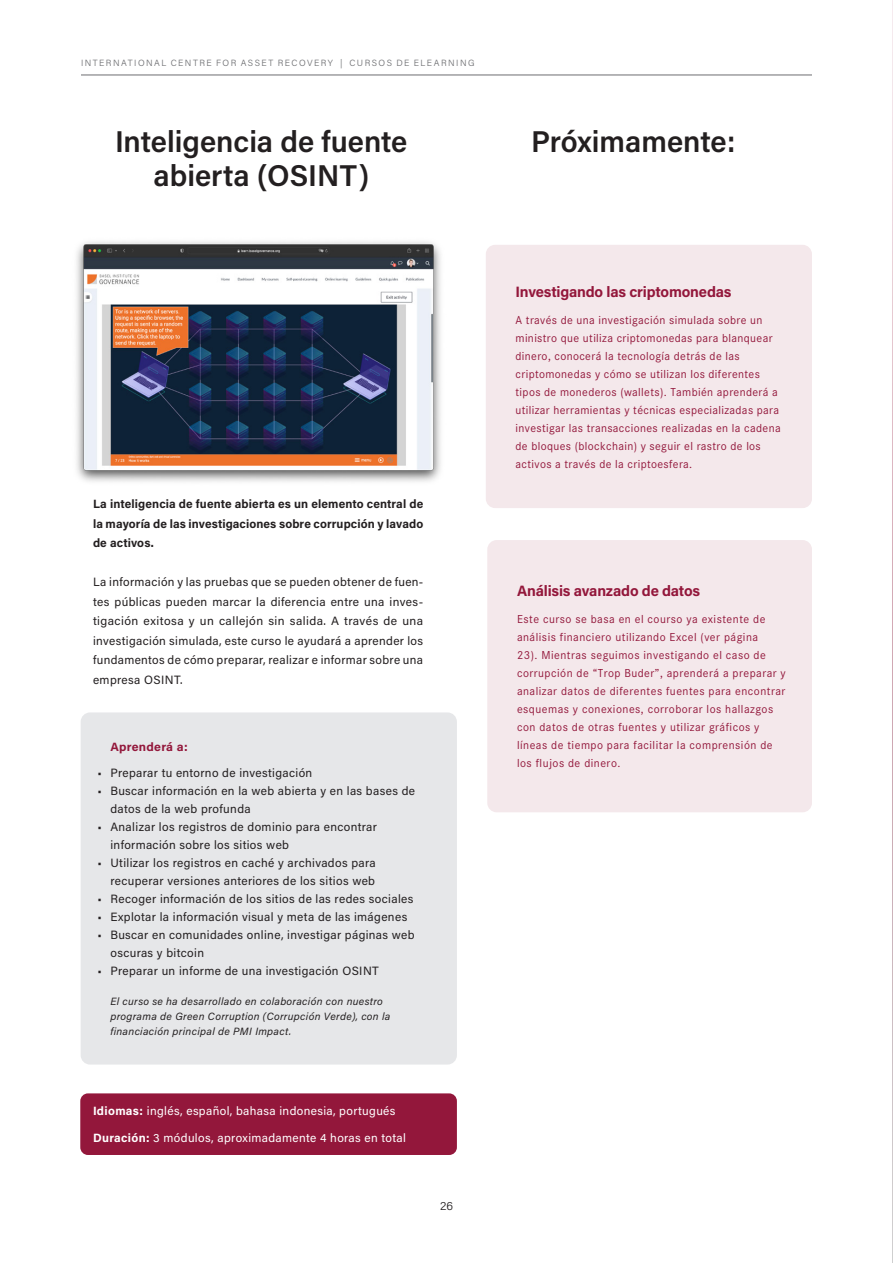
<style>
.page{position:relative;width:893px;height:1263px;background:#fff}
.page>*{position:absolute;margin:0;border:0;box-sizing:border-box;transform-origin:0 0}
.TB___H3{font:600 30px/34.5px "Acumin Pro";color:#231f20;text-align:center}
._1___BODYCOPY_GENERAL{font:700 15px "Acumin Pro";letter-spacing:-.01em;color:#93173b}
._1___BODYCOPY_GENERAL-2{font:12px/18px "Corporate S";letter-spacing:.03em;color:#93173b}
.TB___Body_General{font:12px/19.5px "Acumin Pro";letter-spacing:.03em;color:#231f20}
.TB___Body_General-2{font:700 12px/19.5px "Acumin Pro";letter-spacing:.01em;color:#231f20;text-align:justify}
._1___BODYCOPY_GENERAL-3{font:12px "Acumin Pro";letter-spacing:.03em;color:#fff}
._1___BODYCOPY_GENERAL-4{font:700 12px "Acumin Pro";letter-spacing:.02em;color:#93173b}
.t1{font:300 12px "Acumin Pro";color:#231f20}
._1___BODYCOPY_GENERAL-5{font:italic 10.5px/15px "Acumin Pro";letter-spacing:.03em;color:#231f20}
.TB___Header{font:300 9px "Acumin Pro";letter-spacing:.165em;color:#6c6d70}
.s1{font-weight:700}
</style>
<div class="page">
<hr style="left:81px;top:75px;width:731px;height:1px;background:#6c6d70">
<div style="left:80px;top:1093px;width:377px;height:62px;background:#93173b;border-radius:8px"></div>
<div style="left:81px;top:712px;width:376px;height:352px;background:#e6e7e9;border-radius:9px"></div>
<img style="left:76px;top:241px;width:365px;height:241px">
<div style="left:486px;top:245px;width:326px;height:263px;background:#f4e8eb;border-radius:9px"></div>
<div style="left:487px;top:540px;width:325px;height:272px;background:#f4e8eb;border-radius:9px"></div>
<img style="left:892px;top:0;width:1px;height:1263px">
<p class="TB___Header" style="left:81px;top:57px;width:395px">INTERNATIONAL CENTRE FOR ASSET RECOVERY | CURSOS DE ELEARNING</p>
<p class="TB___H3" style="left:115px;top:123px;width:294px">Inteligencia de fuente abierta (OSINT)</p>
<p class="TB___Body_General-2" style="left:93px;top:494px;width:332px">La inteligencia de fuente abierta es un elemento central de la mayoría de las investigaciones sobre corrupción y lavado de activos.</p>
<p class="TB___Body_General" style="left:93px;top:572px;width:332px;text-align:justify">La información y las pruebas que se pueden obtener de fuen&shy;tes públicas pueden marcar la diferencia entre una inves&shy;tigación exitosa y un callejón sin salida. A través de una investigación simulada, este curso le ayudará a aprender los fundamentos de cómo preparar, realizar e informar sobre una empresa OSINT.</p>
<p class="_1___BODYCOPY_GENERAL-4" style="left:110px;top:739px;width:79px">Aprenderá a:</p>
<p class="TB___Body_General" style="left:98px;top:762px;width:216px">• Preparar tu entorno de investigación</p>
<p class="TB___Body_General" style="left:110px;top:781px;width:306px;line-height:18px;text-indent:-13px">• Buscar información en la web abierta y en las bases de datos de la web profunda</p>
<p class="TB___Body_General" style="left:110px;top:817px;width:268px;line-height:18px;text-indent:-13px">• Analizar los registros de dominio para encontrar información sobre los sitios web</p>
<p class="TB___Body_General" style="left:98px;top:853px;width:280px;line-height:18px;text-align:right">• Utilizar los registros en caché y archivados para recuperar versiones anteriores de los sitios web</p>
<p class="TB___Body_General" style="left:98px;top:888px;width:317px">• Recoger información de los sitios de las redes sociales</p>
<p class="TB___Body_General" style="left:98px;top:906px;width:311px">• Explotar la información visual y meta de las imágenes</p>
<p class="TB___Body_General" style="left:110px;top:925px;width:306px;line-height:18px;text-indent:-13px">• Buscar en comunidades online, investigar páginas web oscuras y bitcoin</p>
<p class="TB___Body_General" style="left:98px;top:960px;width:283px">• Preparar un informe de una investigación OSINT</p>
<p class="_1___BODYCOPY_GENERAL-5" style="left:110px;top:993px;width:282px">El curso se ha desarrollado en colaboración con nuestro programa de Green Corruption (Corrupción Verde), con la financiación principal de PMI Impact.</p>
<p class="_1___BODYCOPY_GENERAL-3" style="left:93px;top:1102px;width:304px"><span class="s1">Idiomas:</span> inglés, español, bahasa indonesia, portugués</p>
<p class="_1___BODYCOPY_GENERAL-3" style="left:93px;top:1129px;width:315px"><span class="s1">Duración:</span> 3 módulos, aproximadamente 4 horas en total</p>
<p class="t1" style="left:440px;top:1198px;width:15px">26</p>
<p class="TB___H3" style="left:531px;top:123px;width:206px">Próximamente:</p>
<p class="_1___BODYCOPY_GENERAL" style="left:516px;top:281px;width:217px">Investigando las criptomonedas</p>
<p class="_1___BODYCOPY_GENERAL-2" style="left:516px;top:311px;width:267px">A través de una investigación simulada sobre un ministro que utiliza criptomonedas para blanquear dinero, conocerá la tecnología detrás de las criptomonedas y cómo se utilizan los diferentes tipos de monederos (wallets). También aprenderá a utilizar herramientas y técnicas especializadas para investigar las transacciones realizadas en la cadena de bloques (blockchain) y seguir el rastro de los activos a través de la criptoesfera.</p>
<p class="_1___BODYCOPY_GENERAL" style="left:517px;top:580px;width:185px">Análisis avanzado de datos</p>
<p class="_1___BODYCOPY_GENERAL-2" style="left:517px;top:610px;width:270px">Este curso se basa en el courso ya existente de análisis financiero utilizando Excel (ver página<br>23). Mientras seguimos investigando el caso de corrupción de “Trop Buder”, aprenderá a preparar y analizar datos de diferentes fuentes para encontrar esquemas y conexiones, corroborar los hallazgos con datos de otras fuentes y utilizar gráficos y líneas de tiempo para facilitar la comprensión de los flujos de dinero.</p>
</div>
